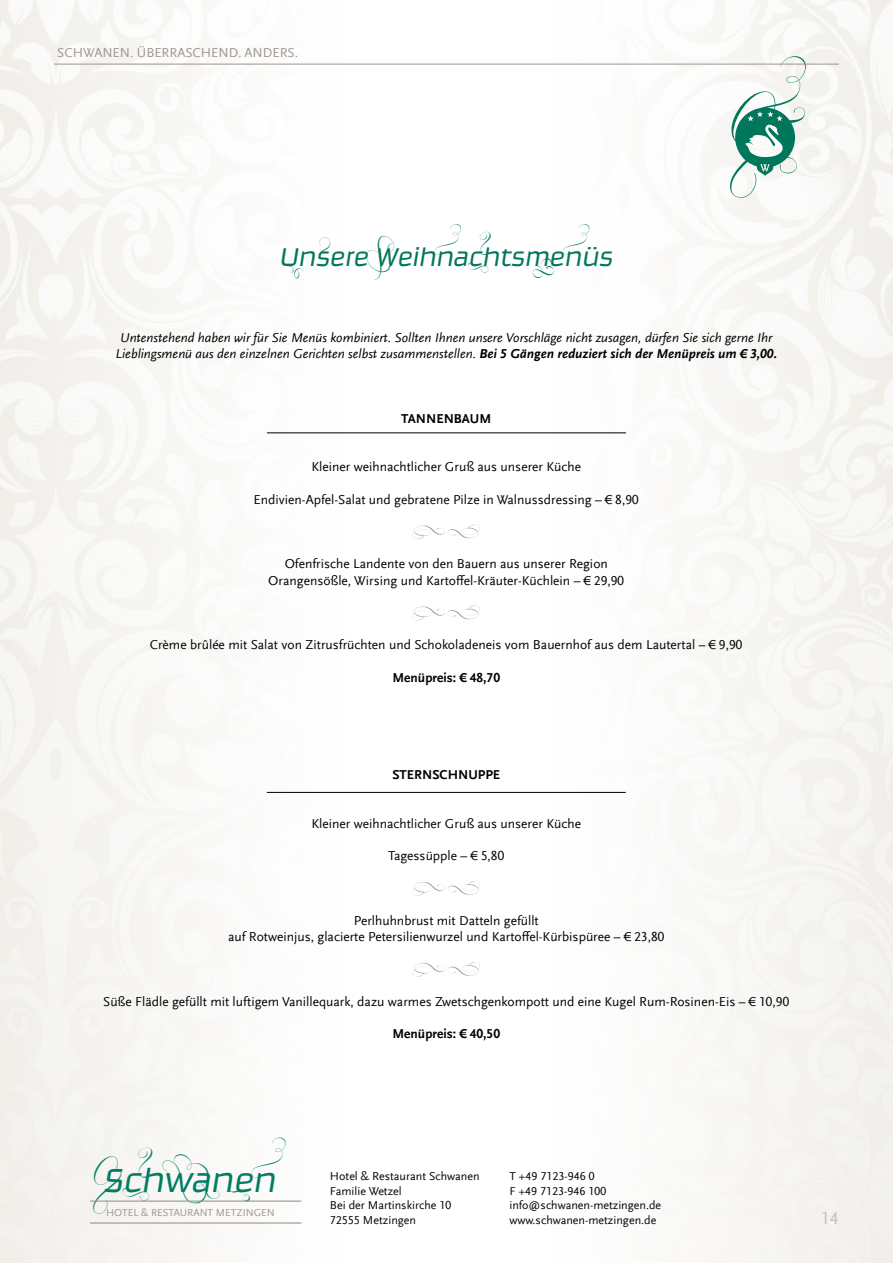
<style>
.page{position:relative;width:893px;height:1263px;background:#fff}
.page>*{position:absolute;margin:0;border:0;box-sizing:border-box;transform-origin:0 0}
.t1{font:italic 300 39px "Ginger Pro";color:#007d62}
.t2{font:italic 300 30px "Ginger Pro";color:#00765a}
.t3{font:18px "Scala Sans Offc";color:#9c948f}
.t4{font:13.5px/16.2px "Scala Sans Offc";color:#000;text-align:center}
.t5{font:italic 13.5px/16.2px "Scala Sans Offc";color:#000;text-align:center}
.t6{font:700 13.5px "Scala Sans Offc";color:#000}
.t7{font:13.5px "Scala Sans Offc";color:#9c948f}
.t8{font:12px/14.4px "Scala Sans Offc";color:#020203}
.t9{font:10.5px "Scala Sans Offc";color:#9c948f}
.s1{font-weight:700}
</style>
<div class="page">
<hr style="left:90px;top:1200px;width:211px;height:2px;background:#9c948f">
<hr style="left:90px;top:1222px;width:211px;height:1px;background:#9c948f">
<svg style="left:412px;top:524px;width:68px;height:15px"></svg>
<svg style="left:412px;top:605px;width:68px;height:15px"></svg>
<svg style="left:412px;top:881px;width:68px;height:15px"></svg>
<svg style="left:412px;top:962px;width:68px;height:15px"></svg>
<hr style="left:267px;top:432px;width:359px;height:1px;background:#000">
<hr style="left:267px;top:792px;width:359px;height:1px;background:#000">
<svg style="left:730px;top:56px;width:76px;height:142px"></svg>
<hr style="left:54px;top:64px;width:785px;height:1px;background:#9c948f">
<p class="t7" style="left:57px;top:46px;width:242px">SCHWANEN. ÜBERRASCHEND. ANDERS.</p>
<h2 class="t2" style="left:280px;top:238px;width:335px">Unsere Weihnachtsmenüs</h2>
<p class="t5" style="left:115px;top:329px;width:663px">Untenstehend haben wir für Sie Menüs kombiniert. Sollten Ihnen unsere Vorschläge nicht zusagen, dürfen Sie sich gerne Ihr<br>Lieblingsmenü aus den einzelnen Gerichten selbst zusammenstellen. <span class="s1">Bei 5 Gängen reduziert sich der Menüpreis um € 3,00.</span></p>
<p class="t6" style="left:401px;top:411px;width:91px">TANNENBAUM</p>
<p class="t4" style="left:312px;top:459px;width:271px">Kleiner weihnachtlicher Gruß aus unserer Küche</p>
<p class="t4" style="left:254px;top:491px;width:387px">Endivien-Apfel-Salat und gebratene Pilze in Walnussdressing – € 8,90</p>
<p class="t4" style="left:268px;top:556px;width:358px">Ofenfrische Landente von den Bauern aus unserer Region<br>Orangensößle, Wirsing und Kartoffel-Kräuter-Küchlein – € 29,90</p>
<p class="t4" style="left:150px;top:637px;width:594px">Crème brûlée mit Salat von Zitrusfrüchten und Schokoladeneis vom Bauernhof aus dem Lautertal – € 9,90</p>
<p class="t6" style="left:392px;top:670px;width:109px">Menüpreis: € 48,70</p>
<p class="t6" style="left:392px;top:767px;width:109px">STERNSCHNUPPE</p>
<p class="t4" style="left:312px;top:815px;width:271px">Kleiner weihnachtlicher Gruß aus unserer Küche</p>
<p class="t4" style="left:388px;top:848px;width:118px">Tagessüpple – € 5,80</p>
<p class="t4" style="left:228px;top:913px;width:438px">Perlhuhnbrust mit Datteln gefüllt<br>auf Rotweinjus, glacierte Petersilienwurzel und Kartoffel-Kürbispüree – € 23,80</p>
<p class="t4" style="left:103px;top:994px;width:688px">Süße Flädle gefüllt mit luftigem Vanillequark, dazu warmes Zwetschgenkompott und eine Kugel Rum-Rosinen-Eis – € 10,90</p>
<p class="t6" style="left:392px;top:1026px;width:109px">Menüpreis: € 40,50</p>
<h1 class="t1" style="left:104px;top:1156px;width:174px">Schwanen</h1>
<p class="t9" style="left:106px;top:1206px;width:170px">HOTEL &amp; RESTAURANT METZINGEN</p>
<p class="t8" style="left:330px;top:1169px;width:151px">Hotel &amp; Restaurant Schwanen<br>Familie Wetzel<br>Bei der Martinskirche 10<br>72555 Metzingen</p>
<p class="t8" style="left:509px;top:1169px;width:153px">T +49 7123-946 0<br>F +49 7123-946 100 info@schwanen-metzingen.de www.schwanen-metzingen.de</p>
<h3 class="t3" style="left:821px;top:1208px;width:19px">14</h3>
</div>
